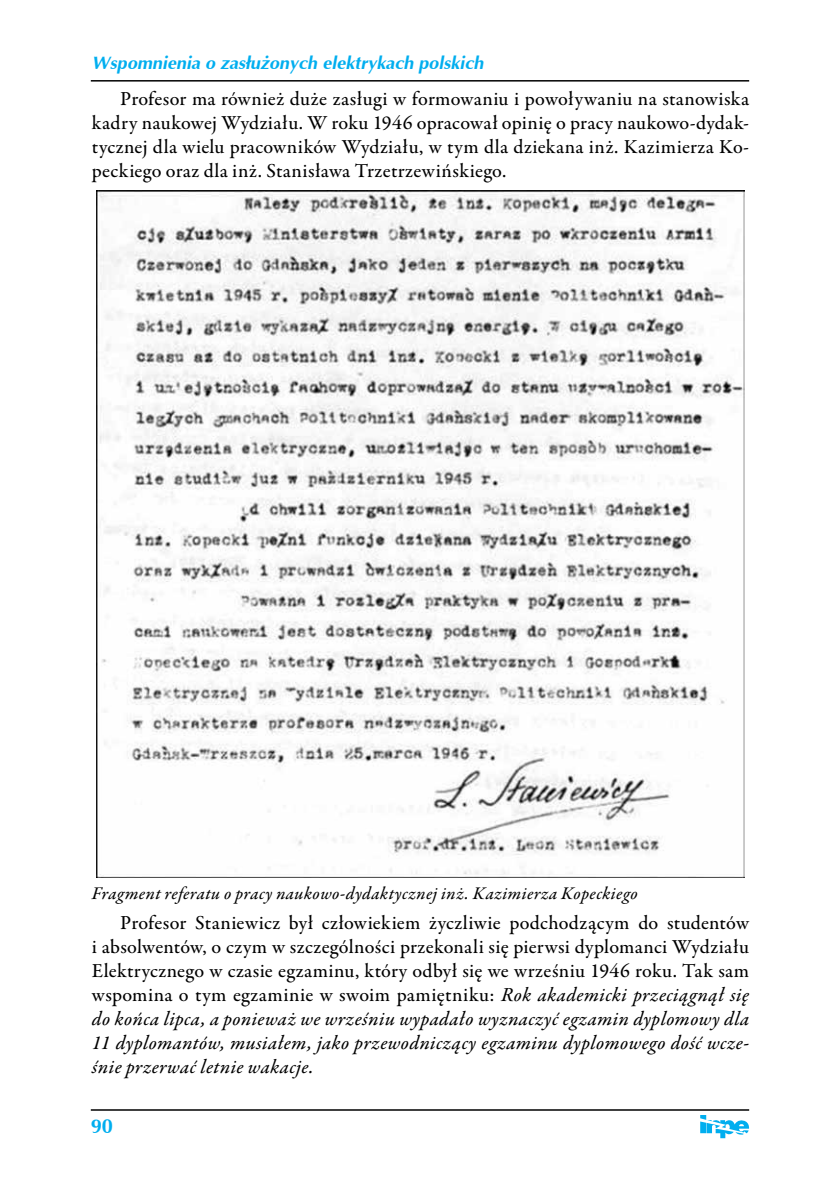
<style>
.page{position:relative;width:840px;height:1191px;background:#fff}
.page>*{position:absolute;margin:0;border:0;box-sizing:border-box;transform-origin:0 0}
.t1{font:500 20px/24px "Garamond Premr Pro";letter-spacing:.02em;color:#000;text-align:justify}
.t2{font:20px/24px "Garamond Premr Pro Med It";letter-spacing:.02em;color:#000;text-align:justify}
.t3{font:700 20px "Ottawa";color:#00aeef}
.t4{font:18px "Garamond Premr Pro Med It";letter-spacing:.025em;color:#000}
.t5{font:italic 700 18px "Ottawa";color:#00aeef}
.s1{font-family:"Garamond Premr Pro Med It";font-weight:400}
</style>
<div class="page">
<svg style="left:700px;top:1115px;width:48px;height:23px"></svg>
<hr style="left:91px;top:80px;width:657px;height:2px;background:#000">
<hr style="left:91px;top:1109px;width:657px;height:1px;background:#000">
<img style="left:96px;top:190px;width:648px;height:687px">
<p class="t5" style="left:92px;top:51px;width:393px">Wspomnienia o zasłużonych elektrykach polskich</p>
<p class="t1" style="left:92px;top:87px;width:658px;text-indent:28px">Profesor ma również duże zasługi w formowaniu i powoływaniu na stanowiska kadry naukowej Wydziału. W roku 1946 opracował opinię o pracy naukowo-dydak&shy;tycznej dla wielu pracowników Wydziału, w tym dla dziekana inż. Kazimierza Ko&shy;peckiego oraz dla inż. Stanisława Trzetrzewińskiego.</p>
<p class="t4" style="left:92px;top:882px;width:547px">Fragment referatu o pracy naukowo-dydaktycznej inż. Kazimierza Kopeckiego</p>
<p class="t1" style="left:92px;top:910px;width:658px;text-indent:28px">Profesor Staniewicz był człowiekiem życzliwie podchodzącym do studentów i absolwentów, o czym w szczególności przekonali się pierwsi dyplomanci Wydziału Elektrycznego w czasie egzaminu, który odbył się we wrześniu 1946 roku. Tak sam wspomina o tym egzaminie w swoim pamiętniku: <span class="s1">Rok akademicki przeciągnął się</span></p>
<p class="t2" style="left:92px;top:1007px;width:658px">do końca lipca, a ponieważ we wrześniu wypadało wyznaczyć egzamin dyplomowy dla 11 dyplomantów, musiałem, jako przewodniczący egzaminu dyplomowego dość wcze&shy;śnie przerwać letnie wakacje.</p>
<p class="t3" style="left:91px;top:1114px;width:24px">90</p>
</div>
